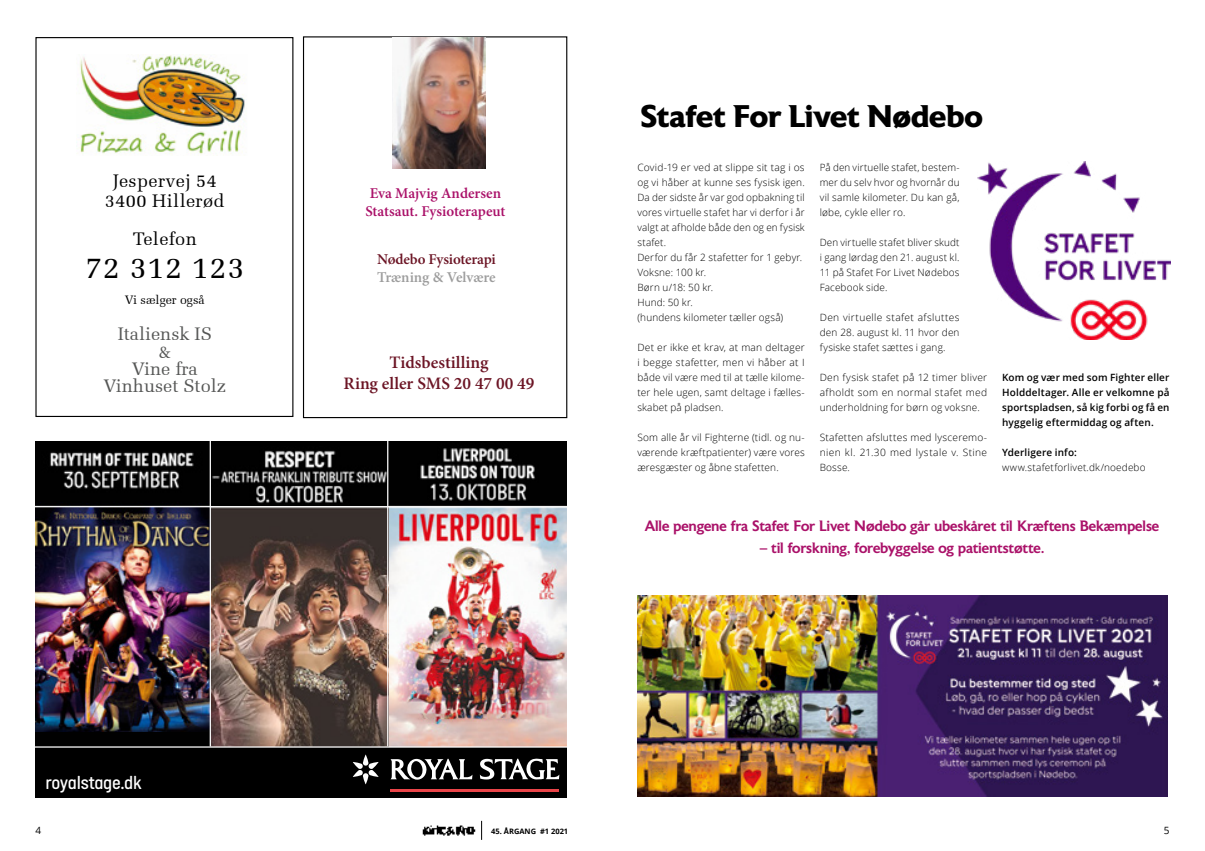
<style>
.page{position:relative;width:1205px;height:851px;background:#fff}
.page>*{position:absolute;margin:0;border:0;box-sizing:border-box;transform-origin:0 0}
.t1{font:700 31.25px "Astoria";letter-spacing:-.01em;color:#000}
.t2{font:30.75px "Melior";letter-spacing:.02em;color:#000}
.t3{font:500 19.25px "Italian Plate No 1";letter-spacing:-.01em;color:#fff}
.t4{font:18.25px/17px "Melior";color:#565756;text-align:center}
.t5{font:18.25px/19.4px "Melior";letter-spacing:.02em;color:#000;text-align:center}
.t6{font:600 17.5px/21px "Minion Pro";color:#6c1525;text-align:center}
.t7{font:500 15px "Astoria";letter-spacing:-.015em;color:#aa1169}
.t8{font:600 15px/18px "Minion Pro";letter-spacing:-.005em;color:#aa1169}
.t9{font:600 15px "Minion Pro";letter-spacing:-.015em;color:#6c1525}
.t10{font:600 15px "Minion Pro";letter-spacing:-.005em;color:#9d9d9d}
.t11{font:12.25px "Melior";color:#000}
.t12{font:300 10px/15px "Open Sans";letter-spacing:.015em;color:#000;text-align:justify}
.t13{font:600 10px/15px "Open Sans";letter-spacing:.015em;color:#000;text-align:justify}
.t14{font:10px "Open Sans";color:#000}
.t15{font:700 7.5px "Open Sans";color:#000}
</style>
<div class="page">
<img style="left:637px;top:595px;width:530px;height:201px">
<img style="left:977px;top:161px;width:193px;height:178px">
<svg style="left:481px;top:820px;width:1px;height:19px"></svg>
<img style="left:422px;top:825px;width:54px;height:11px">
<div style="left:35px;top:37px;width:258px;height:380px;border:1px solid #000"></div>
<img style="left:80px;top:54px;width:165px;height:100px">
<div style="left:303px;top:36px;width:264px;height:382px;border:1px solid #000"></div>
<img style="left:392px;top:38px;width:94px;height:130px">
<img style="left:35px;top:442px;width:175px;height:304px">
<img style="left:388px;top:442px;width:178px;height:304px">
<img style="left:211px;top:447px;width:176px;height:299px">
<svg style="left:35px;top:746px;width:531px;height:51px;background:#191616"></svg>
<img style="left:35px;top:507px;width:175px;height:224px">
<hr style="left:35px;top:506px;width:531px;height:1px;background:#fff">
<h3 class="t5" style="left:105px;top:171px;width:121px">Jespervej 54<br>3400 Hillerød</h3>
<h3 class="t5" style="left:133px;top:229px;width:66px">Telefon</h3>
<h2 class="t2" style="left:85px;top:249px;width:161px">72 312 123</h2>
<p class="t11" style="left:125px;top:293px;width:81px">Vi sælger også</p>
<h3 class="t4" style="left:104px;top:326px;width:124px">Italiensk IS<br>&amp;<br>Vine fra<br>Vinhuset Stolz</h3>
<h3 class="t8" style="left:365px;top:184px;width:142px">Eva Majvig Andersen<br>Statsaut. Fysioterapeut</h3>
<h3 class="t9" style="left:377px;top:249px;width:120px">Nødebo Fysioterapi</h3>
<h3 class="t10" style="left:377px;top:267px;width:120px">Træning &amp; Velvære</h3>
<h3 class="t6" style="left:344px;top:351px;width:192px">Tidsbestilling<br>Ring eller SMS 20 47 00 49</h3>
<h3 class="t3" style="left:45px;top:772px;width:98px">royalstage.dk</h3>
<h1 class="t1" style="left:640px;top:98px;width:344px">Stafet For Livet Nødebo</h1>
<p class="t12" style="left:637px;top:159px;width:169px;text-align:left">Covid-19 er ved at slippe sit tag i os og vi håber at kunne ses fysisk igen.<br>Da der sidste år var god opbakning til vores virtuelle stafet har vi derfor i år valgt at afholde både den og en fysisk stafet.<br>Derfor du får 2 stafetter for 1 gebyr.<br>Voksne: 100 kr.<br>Børn u/18: 50 kr.<br>Hund: 50 kr.<br>(hundens kilometer tæller også)</p>
<p class="t12" style="left:637px;top:339px;width:169px">Det er ikke et krav, at man deltager i begge stafetter, men vi håber at I både vil være med til at tælle kilome&shy;ter hele ugen, samt deltage i fælles&shy;skabet på pladsen.</p>
<p class="t12" style="left:637px;top:429px;width:169px">Som alle år vil Fighterne (tidl. og nu&shy;værende kræftpatienter) være vores æresgæster og åbne stafetten.</p>
<p class="t12" style="left:820px;top:159px;width:141px">På den virtuelle stafet, bestem&shy;mer du selv hvor og hvornår du vil samle kilometer. Du kan gå, løbe, cykle eller ro.</p>
<p class="t12" style="left:820px;top:234px;width:141px">Den virtuelle stafet bliver skudt i gang lørdag den 21. august kl.<br>11 på Stafet For Livet Nødebos Facebook side.</p>
<p class="t12" style="left:820px;top:309px;width:141px">Den virtuelle stafet afsluttes den 28. august kl. 11 hvor den fysiske stafet sættes i gang.</p>
<p class="t12" style="left:820px;top:369px;width:169px">Den fysisk stafet på 12 timer bliver afholdt som en normal stafet med underholdning for børn og voksne.</p>
<p class="t12" style="left:820px;top:429px;width:169px">Stafetten afsluttes med lysceremo&shy;nien kl. 21.30 med lystale v. Stine Bosse.</p>
<p class="t13" style="left:1002px;top:369px;width:169px">Kom og vær med som Fighter eller Holddeltager. Alle er velkomne på sportspladsen, så kig forbi og få en hyggelig eftermiddag og aften.</p>
<p class="t13" style="left:1002px;top:444px;width:76px">Yderligere info:</p>
<p class="t12" style="left:1002px;top:459px;width:145px">www.stafetforlivet.dk/noedebo</p>
<h3 class="t7" style="left:645px;top:517px;width:516px">Alle pengene fra Stafet For Livet Nødebo går ubeskåret til Kræftens Bekæmpelse</h3>
<h3 class="t7" style="left:760px;top:540px;width:286px">– til forskning, forebyggelse og patientstøtte.</h3>
<p class="t14" style="left:35px;top:823px;width:7px">4</p>
<p class="t15" style="left:491px;top:825px;width:79px">45. ÅRGANG #1 2021</p>
<p class="t14" style="left:1164px;top:823px;width:7px">5</p>
</div>
